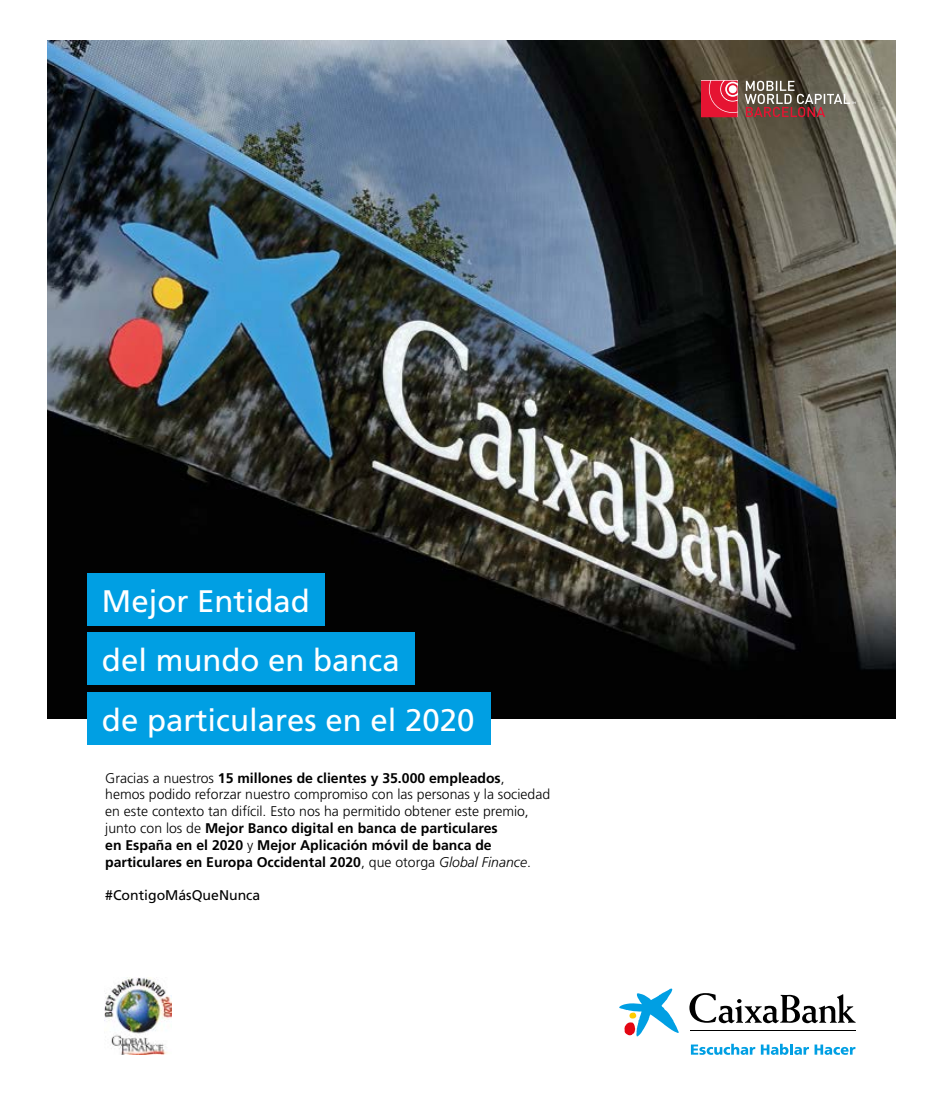
<style>
.page{position:relative;width:936px;height:1106px;background:#fff}
.page>*{position:absolute;margin:0;border:0;box-sizing:border-box;transform-origin:0 0}
.t1{font:31.2px/59.6px "La Caixa Frutiger";color:#fff}
.t2{font:300 13.95px/16.8px "La Caixa Frutiger";color:#000}
.t3{font:13.95px "La Caixa Frutiger";color:#000}
.s1{font-weight:700}
.s2{font-style:italic}
</style>
<div class="page">
<img style="left:47px;top:41px;width:848px;height:677px">
<svg style="left:619px;top:988px;width:59px;height:48px"></svg>
<hr style="left:690px;top:1029px;width:165px;height:1px;background:#000">
<svg style="left:689px;top:993px;width:166px;height:30px"></svg>
<hr style="left:690px;top:1030px;width:165px;height:1px;background:#000">
<svg style="left:691px;top:1043px;width:164px;height:11px"></svg>
<img style="left:105px;top:977px;width:67px;height:77px">
<svg style="left:701px;top:81px;width:36px;height:36px"></svg>
<svg style="left:744px;top:81px;width:111px;height:36px"></svg>
<div style="left:87px;top:573px;width:238px;height:53px;background:#009fe3"></div>
<div style="left:87px;top:632px;width:328px;height:53px;background:#009fe3"></div>
<div style="left:87px;top:692px;width:403px;height:53px;background:#009fe3"></div>
<h1 class="t1" style="left:102px;top:571px;width:374px">Mejor Entidad<br>del mundo en banca<br>de particulares en el 2020</h1>
<p class="t2" style="left:105px;top:769px;width:446px">Gracias a nuestros <span class="s1">15 millones de clientes y 35.000 empleados</span>,<br>hemos podido reforzar nuestro compromiso con las personas y la sociedad en este contexto tan difícil. Esto nos ha permitido obtener este premio, junto con los de <span class="s1">Mejor Banco digital en banca de particulares<br>en España en el 2020</span> y <span class="s1">Mejor Aplicación móvil de banca de particulares en Europa Occidental 2020</span>, que otorga <span class="s2">Global Finance</span>.</p>
<p class="t3" style="left:105px;top:887px;width:156px">#ContigoMásQueNunca</p>
</div>
